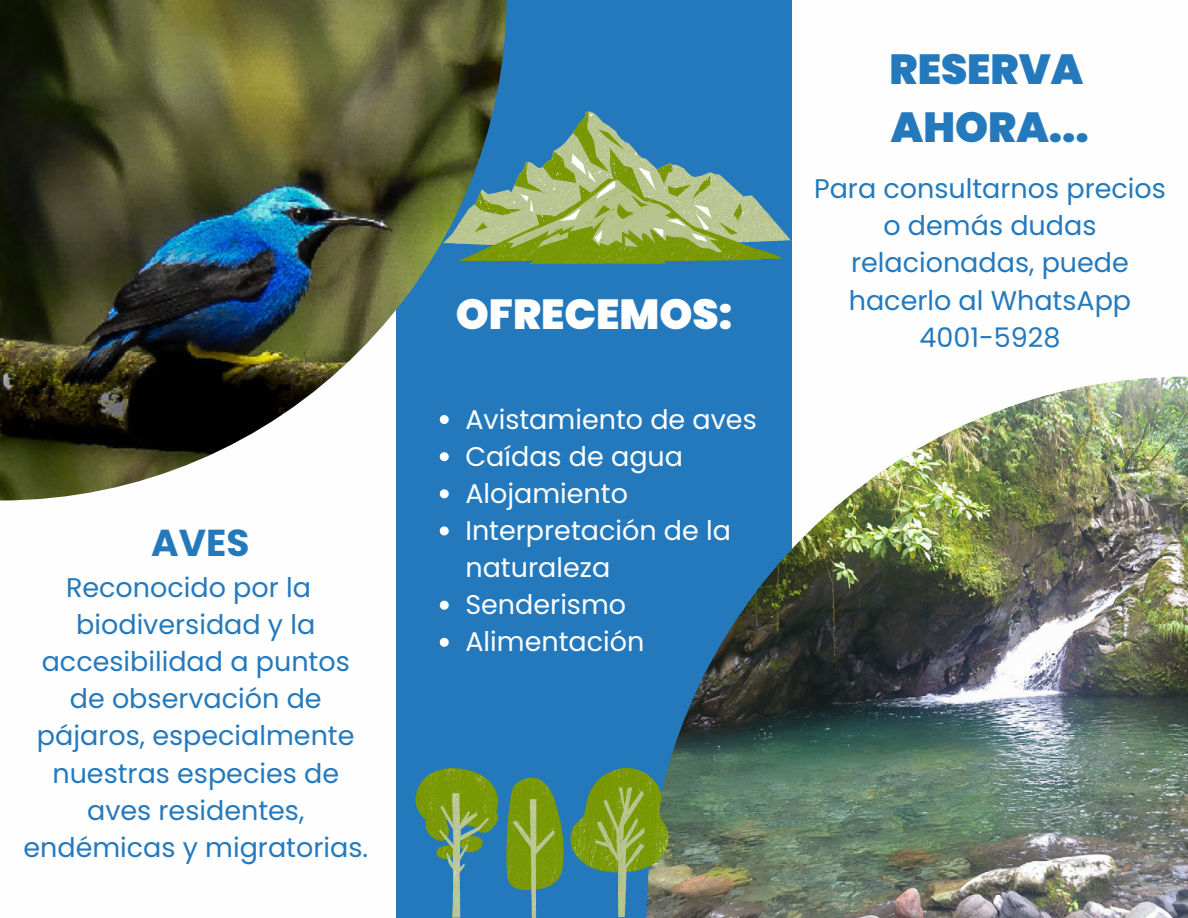
<style>
.page{position:relative;width:1188px;height:918px;background:#fff}
.page>*{position:absolute;margin:0;border:0;box-sizing:border-box;transform-origin:0 0}
.t1{font:900 42px "Poppins";color:#2479bd}
.t2{font:900 42px "Poppins";color:#fdfefd}
.t3{font:700 37.5px "Poppins";color:#2479bd}
.t4{font:27px/37.2px "Poppins";color:#2479bd;text-align:center}
.t5{font:27px/37.2px "Poppins";color:#fdfefd}
</style>
<div class="page">
<div style="left:396px;top:0;width:396px;height:918px;background:#2479bd"></div>
<img style="left:667px;top:377px;width:521px;height:541px">
<svg style="left:440px;top:526px;width:9px;height:9px"></svg>
<svg style="left:440px;top:601px;width:9px;height:9px"></svg>
<svg style="left:440px;top:638px;width:9px;height:9px"></svg>
<svg style="left:571px;top:768px;width:97px;height:150px"></svg>
<svg style="left:415px;top:768px;width:84px;height:150px"></svg>
<svg style="left:506px;top:778px;width:58px;height:140px"></svg>
<img style="left:0;top:0;width:507px;height:501px">
<svg style="left:443px;top:111px;width:348px;height:136px"></svg>
<svg style="left:448px;top:112px;width:341px;height:135px"></svg>
<svg style="left:457px;top:111px;width:324px;height:153px"></svg>
<p class="t3" style="left:151px;top:517px;width:100px">AVES</p>
<p class="t4" style="left:23px;top:569px;width:346px">Reconocido por la biodiversidad y la accesibilidad a puntos de observación de pájaros, especialmente nuestras especies de aves residentes, endémicas y migratorias.</p>
<p class="t2" style="left:456px;top:284px;width:278px">OFRECEMOS:</p>
<p class="t5" style="left:465px;top:401px;width:293px">Avistamiento de aves</p>
<p class="t5" style="left:465px;top:438px;width:219px">Caídas de agua</p>
<p class="t5" style="left:465px;top:475px;width:164px">Alojamiento</p>
<p class="t5" style="left:465px;top:512px;width:267px">Interpretación de la naturaleza</p>
<p class="t5" style="left:465px;top:586px;width:162px">Senderismo</p>
<p class="t5" style="left:465px;top:623px;width:180px">Alimentación</p>
<p class="t1" style="left:890px;top:40px;width:195px">RESERVA</p>
<p class="t1" style="left:891px;top:98px;width:200px">AHORA...</p>
<p class="t4" style="left:814px;top:170px;width:353px">Para consultarnos precios o demás dudas relacionadas, puede hacerlo al WhatsApp</p>
<p class="t4" style="left:920px;top:319px;width:142px">4001-5928</p>
</div>
